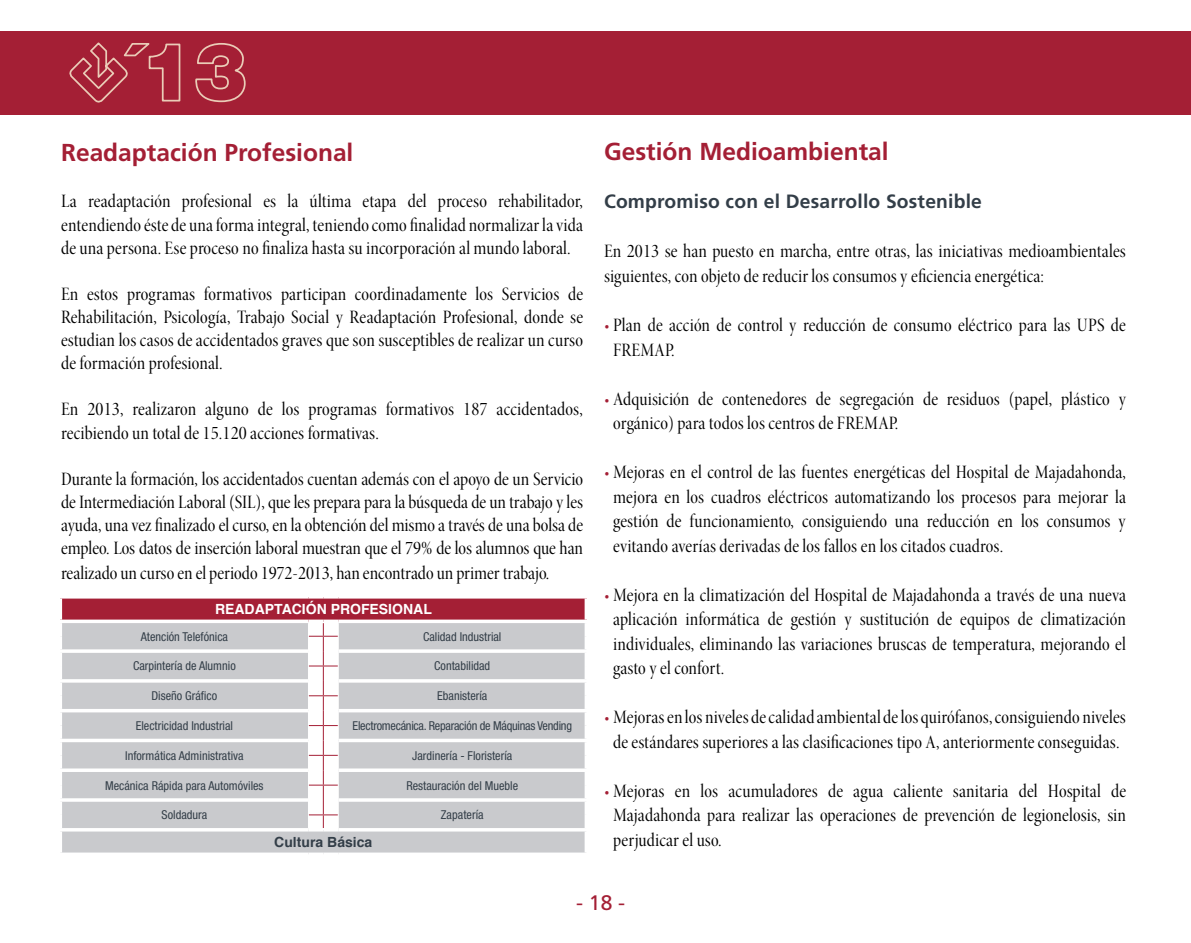
<style>
.page{position:relative;width:1191px;height:943px;background:#fff}
.page>*{position:absolute;margin:0;border:0;box-sizing:border-box;transform-origin:0 0}
.t1{font:700 24.5px "Frutiger";color:#a41f35}
.t2{font:21px "Frutiger";color:#a41f35}
.t3{font:19.25px/24.5px "Minion Pro Cn Disp";letter-spacing:.01em;color:#000;text-align:justify}
.t4{font:700 19.25px "Frutiger";letter-spacing:.01em;color:#333e48}
.t5{font:700 14px "Helvetica";color:#fff}
.t6{font:700 14px "Helvetica";color:#333e48}
.t7{font:condensed 12.25px "Helvetica Neue LT Std";color:#333e48}
.t8{font:condensed 12.25px "Helvetica Neue LT Std";letter-spacing:-.02em;color:#333e48}
.s1{color:#a41f35}
</style>
<div class="page">
<div style="left:0;top:31px;width:1191px;height:83px;background:#a41f35"></div>
<svg style="left:69px;top:42px;width:112px;height:61px"></svg>
<svg style="left:195px;top:43px;width:51px;height:60px"></svg>
<div style="left:60px;top:597px;width:526px;height:24px;background:#a41f35"></div>
<div style="left:62px;top:623px;width:522px;height:229px;background:#c9cacd"></div>
<svg style="left:62px;top:649px;width:246px;height:4px"></svg>
<hr style="left:59px;top:679px;width:249px;height:3px;background:#fff">
<hr style="left:59px;top:709px;width:249px;height:3px;background:#fff">
<svg style="left:62px;top:738px;width:246px;height:4px"></svg>
<svg style="left:62px;top:768px;width:246px;height:4px"></svg>
<hr style="left:59px;top:798px;width:249px;height:3px;background:#fff">
<svg style="left:584px;top:831px;width:2px;height:21px"></svg>
<svg style="left:584px;top:623px;width:1px;height:13px"></svg>
<svg style="left:584px;top:636px;width:1px;height:13px"></svg>
<svg style="left:339px;top:649px;width:247px;height:4px"></svg>
<svg style="left:584px;top:653px;width:1px;height:13px"></svg>
<svg style="left:584px;top:666px;width:1px;height:13px"></svg>
<hr style="left:339px;top:679px;width:249px;height:3px;background:#fff">
<svg style="left:584px;top:682px;width:2px;height:13px"></svg>
<svg style="left:584px;top:695px;width:1px;height:14px"></svg>
<hr style="left:339px;top:709px;width:249px;height:3px;background:#fff">
<svg style="left:584px;top:712px;width:2px;height:13px"></svg>
<svg style="left:584px;top:725px;width:2px;height:13px"></svg>
<svg style="left:339px;top:738px;width:247px;height:4px"></svg>
<svg style="left:584px;top:742px;width:1px;height:13px"></svg>
<svg style="left:584px;top:755px;width:2px;height:13px"></svg>
<svg style="left:339px;top:768px;width:247px;height:4px"></svg>
<svg style="left:584px;top:772px;width:1px;height:13px"></svg>
<svg style="left:584px;top:785px;width:1px;height:13px"></svg>
<hr style="left:339px;top:798px;width:249px;height:3px;background:#fff">
<svg style="left:584px;top:801px;width:1px;height:13px"></svg>
<svg style="left:584px;top:814px;width:1px;height:14px"></svg>
<hr style="left:59px;top:595px;width:249px;height:3px;background:#fff">
<hr style="left:59px;top:598px;width:3px;height:21px;background:#fff">
<hr style="left:308px;top:595px;width:15px;height:3px;background:#fff">
<hr style="left:323px;top:595px;width:15px;height:3px;background:#fff">
<hr style="left:338px;top:595px;width:250px;height:3px;background:#fff">
<svg style="left:584px;top:598px;width:3px;height:21px"></svg>
<svg style="left:308px;top:623px;width:31px;height:205px"></svg>
<svg style="left:60px;top:619px;width:248px;height:2px"></svg>
<svg style="left:308px;top:619px;width:15px;height:3px"></svg>
<svg style="left:323px;top:619px;width:15px;height:3px"></svg>
<svg style="left:338px;top:619px;width:249px;height:3px"></svg>
<hr style="left:59px;top:828px;width:249px;height:3px;background:#fff">
<hr style="left:308px;top:828px;width:15px;height:3px;background:#fff">
<hr style="left:323px;top:828px;width:15px;height:3px;background:#fff">
<hr style="left:338px;top:828px;width:250px;height:3px;background:#fff">
<svg style="left:61px;top:852px;width:247px;height:1px"></svg>
<svg style="left:308px;top:852px;width:15px;height:2px"></svg>
<svg style="left:323px;top:852px;width:15px;height:2px"></svg>
<svg style="left:338px;top:852px;width:248px;height:1px"></svg>
<p class="t1" style="left:61px;top:138px;width:294px">Readaptación Profesional</p>
<p class="t1" style="left:604px;top:137px;width:286px">Gestión Medioambiental</p>
<p class="t3" style="left:61px;top:190px;width:523px;line-height:23.1px">La readaptación profesional es la última etapa del proceso rehabilitador, entendiendo éste de una forma integral, teniendo como finalidad normalizar la vida de una persona. Ese proceso no finaliza hasta su incorporación al mundo laboral.</p>
<p class="t3" style="left:61px;top:282px;width:523px;line-height:23.1px">En estos programas formativos participan coordinadamente los Servicios de Rehabilitación, Psicología, Trabajo Social y Readaptación Profesional, donde se estudian los casos de accidentados graves que son susceptibles de realizar un curso de formación profesional.</p>
<p class="t3" style="left:61px;top:398px;width:523px;line-height:23.1px">En 2013, realizaron alguno de los programas formativos 187 accidentados, recibiendo un total de 15.120 acciones formativas.</p>
<p class="t3" style="left:61px;top:467px;width:523px;line-height:23.4px">Durante la formación, los accidentados cuentan además con el apoyo de un Servicio de Intermediación Laboral (SIL), que les prepara para la búsqueda de un trabajo y les ayuda, una vez finalizado el curso, en la obtención del mismo a través de una bolsa de empleo. Los datos de inserción laboral muestran que el 79% de los alumnos que han realizado un curso en el periodo 1972-2013, han encontrado un primer trabajo.</p>
<p class="t4" style="left:604px;top:190px;width:379px">Compromiso con el Desarrollo Sostenible</p>
<p class="t3" style="left:604px;top:239px;width:523px">En 2013 se han puesto en marcha, entre otras, las iniciativas medioambientales siguientes, con objeto de reducir los consumos y eficiencia energética:</p>
<p class="t3" style="left:613px;top:313px;width:514px;text-indent:-9px"><span class="s1">•</span> Plan de acción de control y reducción de consumo eléctrico para las UPS de<br>FREMAP.</p>
<p class="t3" style="left:613px;top:386px;width:514px;text-indent:-9px"><span class="s1">•</span> Adquisición de contenedores de segregación de residuos (papel, plástico y orgánico) para todos los centros de FREMAP.</p>
<p class="t3" style="left:613px;top:460px;width:514px;text-indent:-9px"><span class="s1">•</span> Mejoras en el control de las fuentes energéticas del Hospital de Majadahonda, mejora en los cuadros eléctricos automatizando los procesos para mejorar la gestión de funcionamiento, consiguiendo una reducción en los consumos y evitando averías derivadas de los fallos en los citados cuadros.</p>
<p class="t3" style="left:613px;top:582px;width:514px;text-indent:-9px"><span class="s1">•</span> Mejora en la climatización del Hospital de Majadahonda a través de una nueva aplicación informática de gestión y sustitución de equipos de climatización individuales, eliminando las variaciones bruscas de temperatura, mejorando el gasto y el confort.</p>
<p class="t3" style="left:604px;top:705px;width:523px;text-align:center"><span class="s1">•</span> Mejoras en los niveles de calidad ambiental de los quirófanos, consiguiendo niveles de estándares superiores a las clasificaciones tipo A, anteriormente conseguidas.</p>
<p class="t3" style="left:613px;top:778px;width:514px;text-indent:-9px"><span class="s1">•</span> Mejoras en los acumuladores de agua caliente sanitaria del Hospital de Majadahonda para realizar las operaciones de prevención de legionelosis, sin perjudicar el uso.</p>
<p class="t5" style="left:215px;top:598px;width:218px">READAPTACIÓN PROFESIONAL</p>
<p class="t7" style="left:141px;top:629px;width:89px">Atención Telefónica</p>
<p class="t7" style="left:423px;top:629px;width:80px">Calidad Industrial</p>
<p class="t7" style="left:133px;top:659px;width:104px">Carpintería de Alumnio</p>
<p class="t7" style="left:434px;top:659px;width:58px">Contabilidad</p>
<p class="t7" style="left:151px;top:688px;width:67px">Diseño Gráfico</p>
<p class="t7" style="left:437px;top:688px;width:52px">Ebanistería</p>
<p class="t7" style="left:136px;top:718px;width:99px">Electricidad Industrial</p>
<p class="t8" style="left:352px;top:718px;width:221px">Electromecánica. Reparación de Máquinas Vending</p>
<p class="t7" style="left:125px;top:748px;width:120px">Informática Administrativa</p>
<p class="t7" style="left:412px;top:748px;width:101px">Jardinería - Floristería</p>
<p class="t7" style="left:105px;top:778px;width:160px">Mecánica Rápida para Automóviles</p>
<p class="t7" style="left:406px;top:778px;width:113px">Restauración del Mueble</p>
<p class="t7" style="left:162px;top:807px;width:47px">Soldadura</p>
<p class="t7" style="left:441px;top:807px;width:44px">Zapatería</p>
<p class="t6" style="left:274px;top:831px;width:100px">Cultura Básica</p>
<p class="t2" style="left:576px;top:890px;width:51px">- 18 -</p>
</div>
